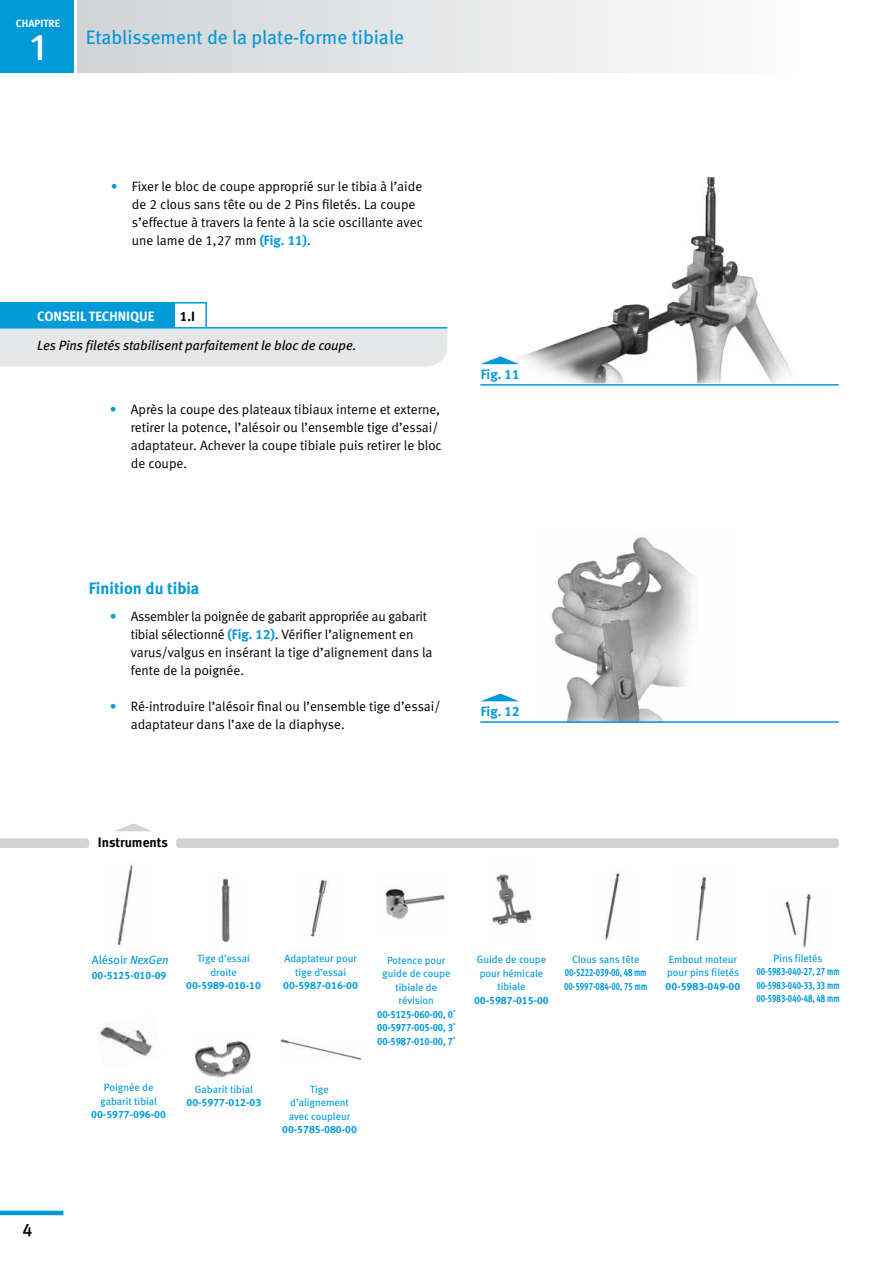
<style>
.page{position:relative;width:893px;height:1263px;background:#fff}
.page>*{position:absolute;margin:0;border:0;box-sizing:border-box;transform-origin:0 0}
.t1{font:37.5px "Meta Medium Expert";color:#fff}
.t2{font:19.5px "Meta Book LF";color:#009ad9}
.t3{font:18px "Meta Medium LF";color:#000}
.t4{font:16.5px "Meta Bold LF";color:#009ad9}
.t5{font:13.5px/18px "Meta Normal LF";color:#000}
.t6{font:italic 13.5px "Meta Book LF";color:#000}
.t7{font:13.5px "Meta Bold LF";color:#fff}
.t8{font:13.5px "Meta Bold LF";color:#000}
.t9{font:13.5px "Meta Bold LF";color:#009ad9}
.t10{font:12px "Meta Book LF";color:#009ad9}
.t11{font:10.5px/13.5px "Meta";color:#009ad9;text-align:center}
.t12{font:10.5px "Meta Bold LF";color:#009ad9}
.t13{font:10.5px/13.5px "Meta Bold LF";color:#009ad9;scale:.75 1}
.t14{font:10.5px/13.5px "Meta Bold LF";color:#009ad9;text-align:justify;scale:.9 1}
.t15{font:10.5px "Meta Bold LF";color:#fff}
.s1{color:#009ad9}
.s2{font-family:"Meta Bold LF";color:#009ad9}
.s3{font-style:italic}
</style>
<div class="page">
<hr style="left:0;top:1211px;width:63px;height:4px;background:#009ad9">
<div style="left:77px;top:0;width:733px;height:72px;background:linear-gradient(to right,#d1d3d4,#fcfcfd)"></div>
<div style="left:0;top:0;width:74px;height:72px;background:#009ad9"></div>
<hr style="left:0;top:302px;width:207px;height:1px;background:#009ad9">
<div style="left:0;top:302px;width:174px;height:26px;background:#009ad9"></div>
<div style="left:0;top:329px;width:447px;height:38px;background:#e6e7e8"></div>
<hr style="left:0;top:327px;width:447px;height:2px;background:#009ad9">
<hr style="left:205px;top:303px;width:2px;height:25px;background:#009ad9">
<img style="left:551px;top:537px;width:144px;height:184px">
<hr style="left:480px;top:721px;width:359px;height:2px;background:#009ad9">
<svg style="left:481px;top:693px;width:37px;height:8px"></svg>
<img style="left:605px;top:873px;width:15px;height:68px">
<img style="left:385px;top:887px;width:60px;height:33px">
<div style="left:176px;top:838px;width:663px;height:10px;background:#d1d3d4;border-radius:3px"></div>
<svg style="left:0;top:838px;width:89px;height:10px"></svg>
<svg style="left:115px;top:823px;width:36px;height:8px"></svg>
<img style="left:117px;top:865px;width:16px;height:81px">
<img style="left:280px;top:1039px;width:82px;height:21px">
<img style="left:99px;top:1026px;width:54px;height:31px">
<img style="left:194px;top:1041px;width:57px;height:37px">
<img style="left:492px;top:874px;width:40px;height:51px">
<img style="left:695px;top:876px;width:14px;height:65px">
<img style="left:310px;top:880px;width:19px;height:58px">
<img style="left:221px;top:878px;width:9px;height:65px">
<img style="left:511px;top:177px;width:281px;height:206px">
<hr style="left:480px;top:384px;width:359px;height:2px;background:#009ad9">
<svg style="left:481px;top:356px;width:38px;height:8px"></svg>
<img style="left:785px;top:894px;width:26px;height:54px">
<p class="t15" style="left:16px;top:17px;width:45px">CHAPITRE</p>
<h1 class="t1" style="left:31px;top:26px;width:16px">1</h1>
<h2 class="t2" style="left:86px;top:25px;width:320px">Etablissement de la plate-forme tibiale</h2>
<p class="t5" style="left:132px;top:177px;width:292px;text-indent:-21px"><span class="s1">•</span> Fixer le bloc de coupe approprié sur le tibia à l’aide de 2 clous sans tête ou de 2 Pins filetés. La coupe s’effectue à travers la fente à la scie oscillante avec une lame de 1,27 mm <span class="s2">(Fig. 11)</span>.</p>
<p class="t7" style="left:37px;top:309px;width:119px">CONSEIL TECHNIQUE</p>
<p class="t8" style="left:180px;top:309px;width:17px">1.I</p>
<p class="t6" style="left:37px;top:338px;width:321px">Les Pins filetés stabilisent parfaitement le bloc de coupe.</p>
<p class="t5" style="left:131px;top:400px;width:313px;text-indent:-21px"><span class="s1">•</span> Après la coupe des plateaux tibiaux interne et externe, retirer la potence, l’alésoir ou l’ensemble tige d’essai/ adaptateur. Achever la coupe tibiale puis retirer le bloc de coupe.</p>
<p class="t9" style="left:481px;top:366px;width:40px">Fig. 11</p>
<h3 class="t3" style="left:22px;top:1219px;width:12px">4</h3>
<p class="t4" style="left:89px;top:578px;width:112px">Finition du tibia</p>
<p class="t5" style="left:131px;top:607px;width:303px;text-indent:-21px"><span class="s1">•</span> Assembler la poignée de gabarit appropriée au gabarit tibial sélectionné <span class="s2">(Fig. 12)</span>. Vérifier l’alignement en varus/valgus en insérant la tige d’alignement dans la fente de la poignée.</p>
<p class="t5" style="left:131px;top:697px;width:311px;text-indent:-21px"><span class="s1">•</span> Ré-introduire l’alésoir final ou l’ensemble tige d’essai/ adaptateur dans l’axe de la diaphyse.</p>
<p class="t9" style="left:481px;top:703px;width:40px">Fig. 12</p>
<p class="t8" style="left:98px;top:834px;width:71px">Instruments</p>
<p class="t10" style="left:92px;top:953px;width:78px">Alésoir <span class="s3">NexGen</span></p>
<p class="t12" style="left:92px;top:969px;width:76px">00-5125-010-09</p>
<p class="t11" style="left:197px;top:952px;width:54px">Tige d’essai droite</p>
<p class="t12" style="left:186px;top:979px;width:76px">00-5989-010-10</p>
<p class="t11" style="left:100px;top:1081px;width:58px">Poignée de gabarit tibial</p>
<p class="t12" style="left:91px;top:1108px;width:76px">00-5977-096-00</p>
<p class="t11" style="left:195px;top:1082px;width:59px">Gabarit tibial</p>
<p class="t12" style="left:186px;top:1096px;width:76px">00-5977-012-03</p>
<p class="t11" style="left:284px;top:952px;width:74px">Adaptateur pour tige d’essai</p>
<p class="t12" style="left:283px;top:979px;width:76px">00-5987-016-00</p>
<p class="t11" style="left:289px;top:1082px;width:63px">Tige d’alignement avec coupleur</p>
<p class="t12" style="left:282px;top:1123px;width:76px">00-5785-080-00</p>
<p class="t11" style="left:382px;top:953px;width:70px">Potence pour guide de coupe tibiale de révision</p>
<p class="t14" style="left:377px;top:1007px;width:88px">00-5125-060-00, 0˚ 00-5977-005-00, 3˚ 00-5987-010-00, 7˚</p>
<p class="t11" style="left:477px;top:953px;width:71px">Guide de coupe pour hémicale tibiale</p>
<p class="t12" style="left:474px;top:994px;width:76px">00-5987-015-00</p>
<p class="t11" style="left:572px;top:952px;width:69px">Clous sans tête</p>
<p class="t13" style="left:564px;top:966px;width:112px">00-5222-039-00, 48 mm<br>00-5997-084-00, 75 mm</p>
<p class="t11" style="left:667px;top:952px;width:74px;text-align:left">Embout moteur pour pins filetés</p>
<p class="t12" style="left:666px;top:980px;width:76px">00-5983-049-00</p>
<p class="t11" style="left:774px;top:951px;width:50px">Pins filetés</p>
<p class="t13" style="left:756px;top:965px;width:112px;text-align:justify">00-5983-040-27, 27 mm 00-5983-040-33, 33 mm 00-5983-040-48, 48 mm</p>
</div>
